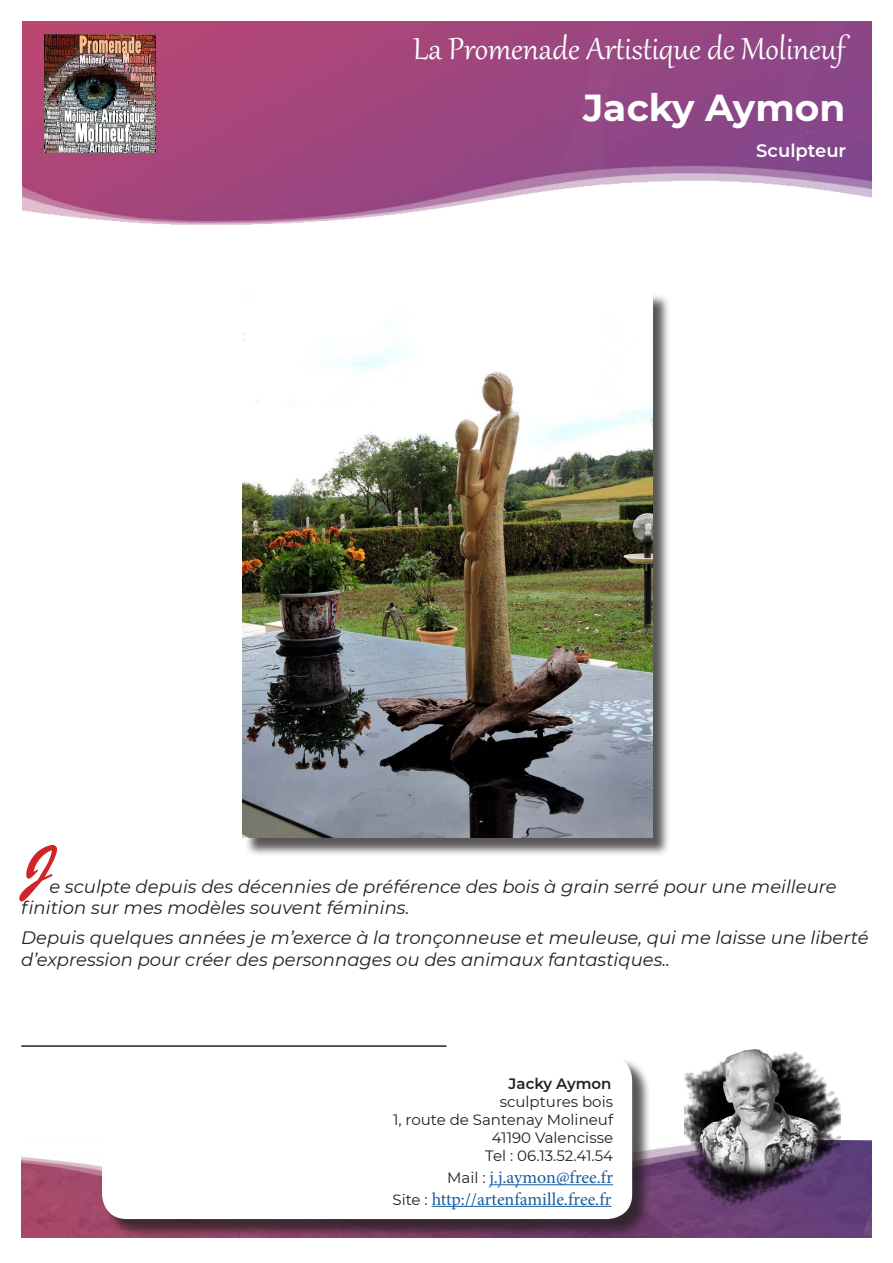
<style>
.page{position:relative;width:893px;height:1263px;background:#fff}
.page>*{position:absolute;margin:0;border:0;box-sizing:border-box;transform-origin:0 0}
.t1{font:60px "Brush Script Std";color:#d1232a}
.t2{font:37.5px "Gabriola";color:#fff}
.t3{font:700 37.5px "Montserrat";color:#fff}
.t4{font:italic 18px/21.6px "Montserrat";color:#231f20}
.t5{font:18px "Minion Pro";color:#175d9e}
.t6{font:600 18px "Montserrat";color:#fff}
.t7{font:15px "Montserrat";color:#231f20}
.t8{font:600 15px "Montserrat";color:#231f20}
.s1{font-family:"Montserrat";font-size:15px;color:#231f20}
</style>
<div class="page">
<img style="left:21px;top:1140px;width:851px;height:97px">
<img style="left:684px;top:1049px;width:157px;height:170px">
<img style="left:23px;top:21px;width:849px;height:204px">
<div style="left:104px;top:1057px;width:547px;height:181px;background:#231f20;opacity:.75"></div>
<div style="left:103px;top:1056px;width:528px;height:162px;background:#fff;border-radius:24px"></div>
<hr style="left:489px;top:1184px;width:124px;height:1px;background:#175d9e">
<hr style="left:432px;top:1206px;width:180px;height:1px;background:#175d9e">
<div style="left:102px;top:1055px;width:530px;height:164px;border:2px solid #fff;border-radius:24px"></div>
<img style="left:44px;top:35px;width:112px;height:118px">
<hr style="left:21px;top:1045px;width:425px;height:2px;background:#231f20">
<div style="left:244px;top:294px;width:427px;height:562px;background:#231f20;opacity:.75"></div>
<img style="left:242px;top:294px;width:410px;height:544px">
<p class="t2" style="left:413px;top:24px;width:433px">La Promenade Artistique de Molineuf</p>
<p class="t3" style="left:583px;top:81px;width:264px">Jacky Aymon</p>
<p class="t6" style="left:756px;top:138px;width:91px">Sculpteur</p>
<p class="t1" style="left:21px;top:833px;width:34px">J</p>
<p class="t4" style="left:21px;top:875px;width:817px;text-indent:28px">e sculpte depuis des décennies de préférence des bois à grain serré pour une meilleure finition sur mes modèles souvent féminins.</p>
<p class="t4" style="left:21px;top:926px;width:849px">Depuis quelques années je m’exerce à la tronçonneuse et meuleuse, qui me laisse une liberté d’expression pour créer des personnages ou des animaux fantastiques..</p>
<p class="t8" style="left:509px;top:1073px;width:104px">Jacky Aymon</p>
<p class="t7" style="left:500px;top:1092px;width:115px">sculptures bois</p>
<p class="t7" style="left:393px;top:1110px;width:222px">1, route de Santenay Molineuf</p>
<p class="t7" style="left:492px;top:1128px;width:123px">41190 Valencisse</p>
<p class="t7" style="left:485px;top:1146px;width:129px">Tel : 06.13.52.41.54</p>
<p class="t5" style="left:447px;top:1165px;width:167px"><span class="s1">Mail :</span> j.j.aymon@free.fr</p>
<p class="t5" style="left:392px;top:1187px;width:221px"><span class="s1">Site :</span> http://artenfamille.free.fr</p>
</div>
